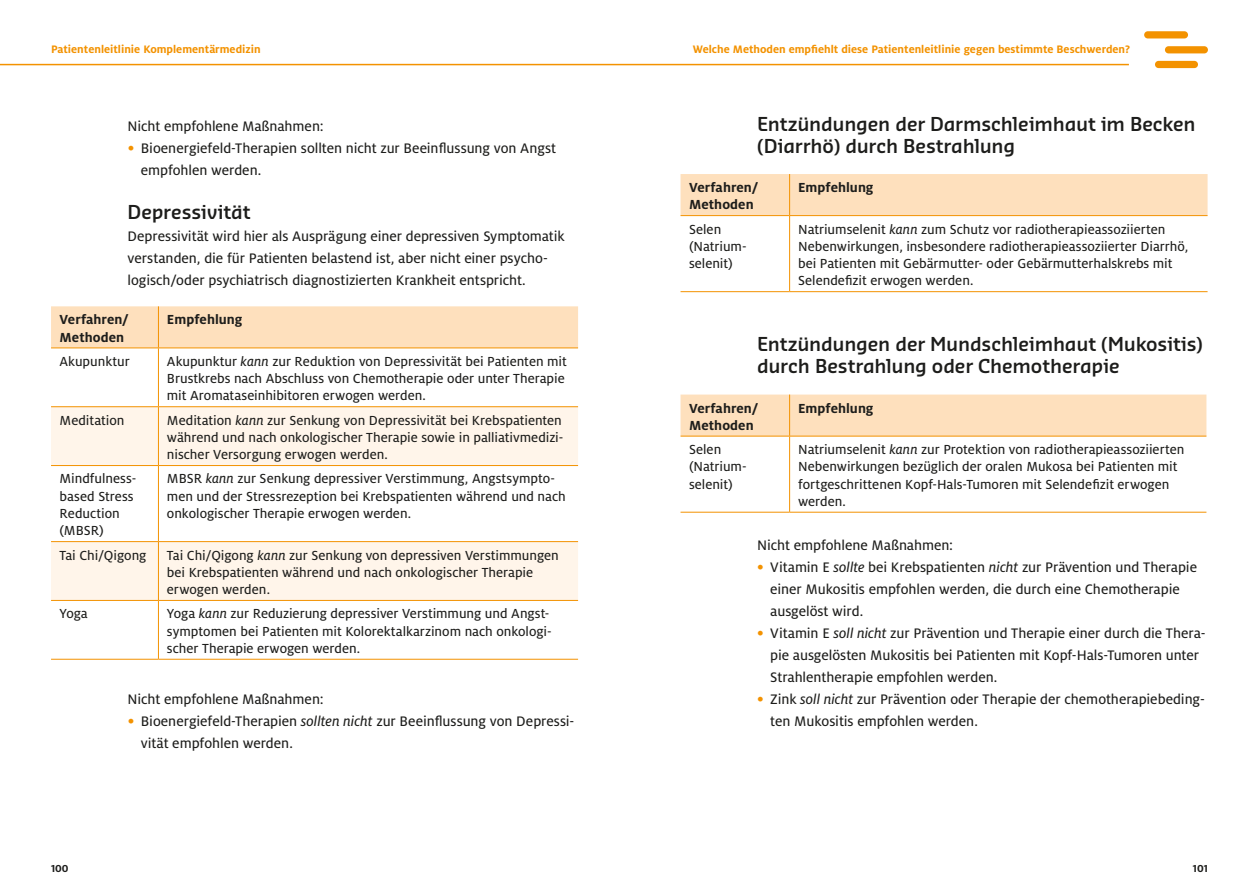
<style>
.page{position:relative;width:1259px;height:893px;background:#fff}
.page>*{position:absolute;margin:0;border:0;box-sizing:border-box;transform-origin:0 0}
.Headline_2__Ebene{font:600 18.75px/22px "Sansa Pro";letter-spacing:-.01em;color:#1d1d1b}
.Fliesstext-ohne-Abstand{font:15.3px/22px "Milo Pro Text";letter-spacing:-.005em;color:#1d1d1b}
.Tabelle_Fliess{font:14.55px/17.2px "Milo Pro Text";color:#1d1d1b}
.Tabelle_Kopfzeile{font:700 14.55px/17.2px "Milo Pro";letter-spacing:.005em;color:#1d1d1b}
.t1{font:700 12px "Milo Pro";color:#f39200}
.t2{font:700 11.25px "Milo Pro";color:#1d1d1b}
.s1{font-family:"Milo Pro";font-weight:700;font-size:13.5px;color:#f39200}
.s2{font-family:"Milo Pro Text Ita"}
</style>
<div class="page">
<div style="left:1144px;top:31px;width:44px;height:7px;background:#f39200;border-radius:4px"></div>
<div style="left:1165px;top:46px;width:43px;height:7px;background:#f39200;border-radius:4px"></div>
<div style="left:1155px;top:61px;width:43px;height:7px;background:#f39200;border-radius:4px"></div>
<hr style="left:0;top:64px;width:1129px;height:1px;background:#f39200">
<div style="left:51px;top:306px;width:527px;height:42px;background:#fee0bd"></div>
<svg style="left:51px;top:407px;width:527px;height:193px;fill:#fff5ea"></svg>
<hr style="left:51px;top:348px;width:107px;height:1px;background:#f39200">
<hr style="left:158px;top:348px;width:420px;height:1px;background:#f39200">
<hr style="left:51px;top:406px;width:107px;height:1px;background:#f39200">
<hr style="left:158px;top:406px;width:420px;height:1px;background:#f39200">
<hr style="left:51px;top:465px;width:107px;height:1px;background:#f39200">
<hr style="left:158px;top:465px;width:420px;height:1px;background:#f39200">
<hr style="left:51px;top:541px;width:107px;height:1px;background:#f39200">
<hr style="left:158px;top:541px;width:420px;height:1px;background:#f39200">
<hr style="left:51px;top:600px;width:107px;height:1px;background:#f39200">
<hr style="left:158px;top:600px;width:420px;height:1px;background:#f39200">
<hr style="left:51px;top:659px;width:107px;height:1px;background:#f39200">
<hr style="left:158px;top:659px;width:420px;height:1px;background:#f39200">
<hr style="left:158px;top:306px;width:1px;height:42px;background:#f39200">
<hr style="left:158px;top:348px;width:1px;height:58px;background:#f39200">
<hr style="left:158px;top:407px;width:1px;height:58px;background:#f39200">
<hr style="left:158px;top:466px;width:1px;height:75px;background:#f39200">
<hr style="left:158px;top:542px;width:1px;height:58px;background:#f39200">
<hr style="left:158px;top:601px;width:1px;height:58px;background:#f39200">
<svg style="left:680px;top:174px;width:527px;height:117px"></svg>
<hr style="left:680px;top:215px;width:109px;height:1px;background:#f39200">
<hr style="left:789px;top:215px;width:418px;height:1px;background:#f39200">
<hr style="left:680px;top:291px;width:109px;height:1px;background:#f39200">
<hr style="left:789px;top:291px;width:418px;height:1px;background:#f39200">
<hr style="left:789px;top:174px;width:1px;height:41px;background:#f39200">
<hr style="left:789px;top:216px;width:1px;height:75px;background:#f39200">
<svg style="left:680px;top:395px;width:526px;height:117px"></svg>
<hr style="left:680px;top:436px;width:109px;height:1px;background:#f39200">
<hr style="left:789px;top:436px;width:417px;height:1px;background:#f39200">
<hr style="left:680px;top:512px;width:109px;height:1px;background:#f39200">
<hr style="left:789px;top:512px;width:417px;height:1px;background:#f39200">
<hr style="left:789px;top:395px;width:1px;height:41px;background:#f39200">
<hr style="left:789px;top:436px;width:1px;height:76px;background:#f39200">
<p class="t1" style="left:51px;top:43px;width:211px">Patientenleitlinie Komplementärmedizin</p>
<p class="Fliesstext-ohne-Abstand" style="left:128px;top:115px;width:198px">Nicht empfohlene Maßnahmen:</p>
<p class="Fliesstext-ohne-Abstand" style="left:141px;top:137px;width:417px;text-indent:-13px"><span class="s1">•</span> Bioenergiefeld-Therapien sollten nicht zur Beeinflussung von Angst empfohlen werden.</p>
<p class="Headline_2__Ebene" style="left:128px;top:200px;width:125px">Depressivität</p>
<p class="Fliesstext-ohne-Abstand" style="left:128px;top:225px;width:438px">Depressivität wird hier als Ausprägung einer depressiven Symptomatik verstanden, die für Patienten belastend ist, aber nicht einer psycho&shy;logisch/oder psychiatrisch diagnostizierten Krankheit entspricht.</p>
<p class="Tabelle_Kopfzeile" style="left:60px;top:311px;width:71px">Verfahren/<br>Methoden</p>
<p class="Tabelle_Kopfzeile" style="left:167px;top:311px;width:77px">Empfehlung</p>
<p class="Tabelle_Fliess" style="left:60px;top:353px;width:72px">Akupunktur</p>
<p class="Tabelle_Fliess" style="left:167px;top:353px;width:401px">Akupunktur <span class="s2">kann</span> zur Reduktion von Depressivität bei Patienten mit<br>Brustkrebs nach Abschluss von Chemotherapie oder unter Therapie mit Aromataseinhibitoren erwogen werden.</p>
<p class="Tabelle_Fliess" style="left:60px;top:412px;width:66px">Meditation</p>
<p class="Tabelle_Fliess" style="left:167px;top:412px;width:398px;text-align:justify">Meditation <span class="s2">kann</span> zur Senkung von Depressivität bei Krebspatienten während und nach onkologischer Therapie sowie in palliativmedizi&shy;nischer Versorgung erwogen werden.</p>
<p class="Tabelle_Fliess" style="left:60px;top:470px;width:78px">Mindfulness&shy;based Stress<br>Reduction (MBSR)</p>
<p class="Tabelle_Fliess" style="left:167px;top:470px;width:400px">MBSR <span class="s2">kann</span> zur Senkung depressiver Verstimmung, Angstsympto&shy;men und der Stressrezeption bei Krebspatienten während und nach onkologischer Therapie erwogen werden.</p>
<p class="Tabelle_Fliess" style="left:60px;top:546px;width:88px">Tai Chi/Qigong</p>
<p class="Tabelle_Fliess" style="left:167px;top:546px;width:393px">Tai Chi/Qigong <span class="s2">kann</span> zur Senkung von depressiven Verstimmungen bei Krebspatienten während und nach onkologischer Therapie erwogen werden.</p>
<p class="Tabelle_Fliess" style="left:60px;top:605px;width:30px">Yoga</p>
<p class="Tabelle_Fliess" style="left:167px;top:605px;width:386px">Yoga <span class="s2">kann</span> zur Reduzierung depressiver Verstimmung und Angst&shy;symptomen bei Patienten mit Kolorektalkarzinom nach onkologi&shy;scher Therapie erwogen werden.</p>
<p class="Fliesstext-ohne-Abstand" style="left:128px;top:688px;width:198px">Nicht empfohlene Maßnahmen:</p>
<p class="Fliesstext-ohne-Abstand" style="left:141px;top:710px;width:435px;text-indent:-13px"><span class="s1">•</span> Bioenergiefeld-Therapien <span class="s2">sollten nicht</span> zur Beeinflussung von Depressi&shy;vität empfohlen werden.</p>
<p class="t1" style="left:693px;top:43px;width:439px">Welche Methoden empfiehlt diese Patientenleitlinie gegen bestimmte Beschwerden?</p>
<p class="Headline_2__Ebene" style="left:757px;top:112px;width:440px">Entzündungen der Darmschleimhaut im Becken (Diarrhö) durch Bestrahlung</p>
<p class="Tabelle_Kopfzeile" style="left:689px;top:179px;width:71px">Verfahren/<br>Methoden</p>
<p class="Tabelle_Kopfzeile" style="left:798px;top:179px;width:77px">Empfehlung</p>
<p class="Tabelle_Fliess" style="left:689px;top:220px;width:58px">Selen (Natrium&shy;selenit)</p>
<p class="Tabelle_Fliess" style="left:798px;top:220px;width:392px">Natriumselenit <span class="s2">kann</span> zum Schutz vor radiotherapieassoziierten Nebenwirkungen, insbesondere radiotherapieassoziierter Diarrhö, bei Patienten mit Gebärmutter- oder Gebärmutterhalskrebs mit Selendefizit erwogen werden.</p>
<p class="Headline_2__Ebene" style="left:757px;top:333px;width:447px">Entzündungen der Mundschleimhaut (Mukositis) durch Bestrahlung oder Chemotherapie</p>
<p class="Tabelle_Kopfzeile" style="left:689px;top:399px;width:71px">Verfahren/<br>Methoden</p>
<p class="Tabelle_Kopfzeile" style="left:798px;top:399px;width:77px">Empfehlung</p>
<p class="Tabelle_Fliess" style="left:689px;top:441px;width:58px">Selen (Natrium&shy;selenit)</p>
<p class="Tabelle_Fliess" style="left:798px;top:441px;width:388px">Natriumselenit <span class="s2">kann</span> zur Protektion von radiotherapieassoziierten Nebenwirkungen bezüglich der oralen Mukosa bei Patienten mit fortgeschrittenen Kopf-Hals-Tumoren mit Selendefizit erwogen werden.</p>
<p class="Fliesstext-ohne-Abstand" style="left:757px;top:534px;width:198px">Nicht empfohlene Maßnahmen:</p>
<p class="Fliesstext-ohne-Abstand" style="left:770px;top:556px;width:428px;text-indent:-13px"><span class="s1">•</span> Vitamin E <span class="s2">sollte</span> bei Krebspatienten <span class="s2">nicht</span> zur Prävention und Therapie einer Mukositis empfohlen werden, die durch eine Chemotherapie ausgelöst wird.</p>
<p class="Fliesstext-ohne-Abstand" style="left:770px;top:622px;width:437px;text-indent:-13px"><span class="s1">•</span> Vitamin E <span class="s2">soll nicht</span> zur Prävention und Therapie einer durch die Thera&shy;pie ausgelösten Mukositis bei Patienten mit Kopf-Hals-Tumoren unter<br>Strahlentherapie empfohlen werden.</p>
<p class="Fliesstext-ohne-Abstand" style="left:770px;top:688px;width:436px;text-indent:-13px"><span class="s1">•</span> Zink <span class="s2">soll nicht</span> zur Prävention oder Therapie der chemotherapiebeding&shy;ten Mukositis empfohlen werden.</p>
<p class="t2" style="left:51px;top:862px;width:19px">100</p>
<p class="t2" style="left:1193px;top:862px;width:16px">101</p>
</div>
